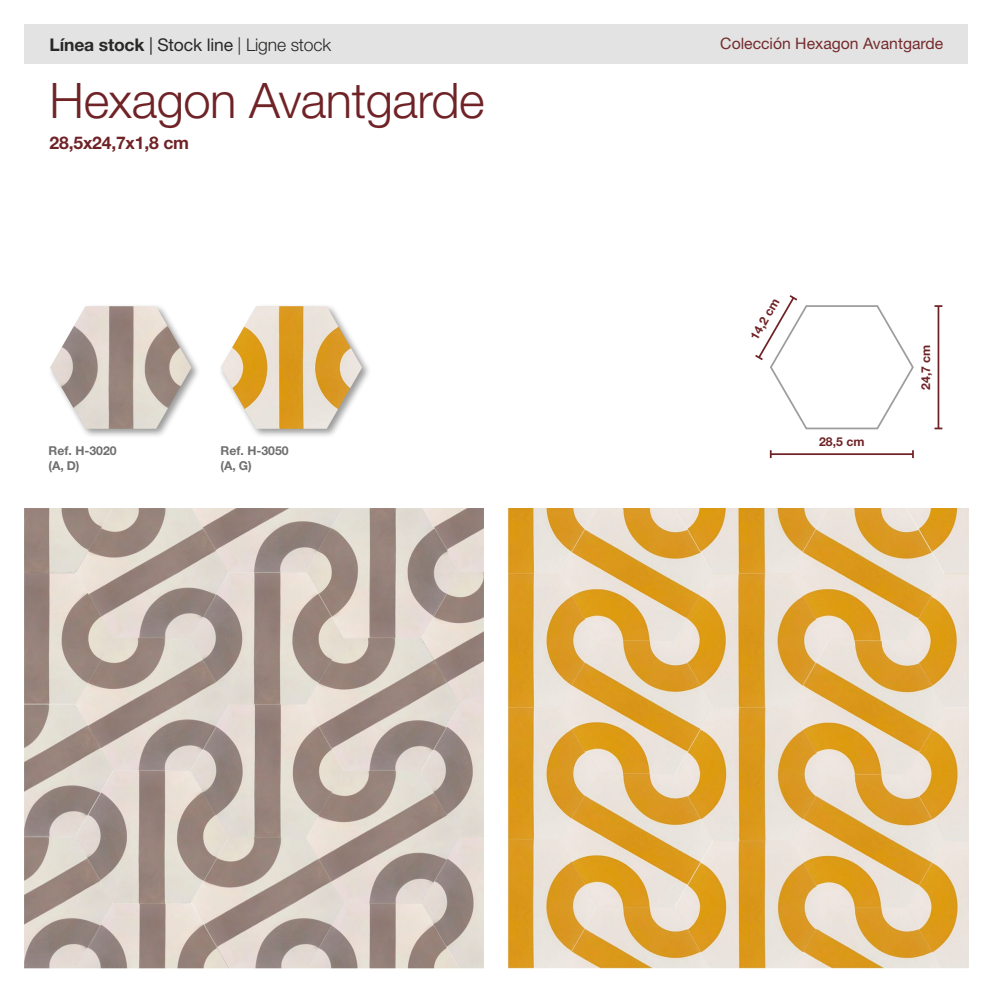
<style>
.page{position:relative;width:993px;height:993px;background:#fff}
.page>*{position:absolute;margin:0;border:0;box-sizing:border-box;transform-origin:0 0}
.t1{font:300 49px "Helvetica Neue LT Std";letter-spacing:-.01em;color:#6f2327}
.t2{font:300 17.5px "Helvetica Neue LT Std";letter-spacing:-.01em;color:#282827}
.t3{font:700 17.5px "Helvetica Neue LT Std";letter-spacing:-.01em;color:#6f2327}
.t4{font:15.75px "Helvetica Neue LT Std";color:#752b2d}
.t5{font:700 12.25px/14.7px "Helvetica Neue LT Std";color:#706f6f}
.t6{font:700 12.25px "Helvetica Neue LT Std";color:#6f2327}
.s1{font-weight:700}
.s2{font-weight:400}
</style>
<div class="page">
<hr style="left:937px;top:306px;width:2px;height:122px;background:#6f2327">
<svg style="left:934px;top:305px;width:8px;height:2px"></svg>
<svg style="left:934px;top:427px;width:8px;height:2px"></svg>
<svg style="left:755px;top:295px;width:159px;height:135px"></svg>
<hr style="left:770px;top:453px;width:142px;height:2px;background:#6f2327">
<svg style="left:769px;top:450px;width:2px;height:8px"></svg>
<div style="left:25px;top:25px;width:942px;height:39px;background:#e3e3e3"></div>
<div style="left:47px;top:303px;width:154px;height:136px;background:#000;opacity:.4"></div>
<img style="left:50px;top:306px;width:141px;height:122px">
<div style="left:218px;top:303px;width:153px;height:136px;background:#000;opacity:.4"></div>
<img style="left:220px;top:306px;width:142px;height:122px">
<img style="left:25px;top:508px;width:458px;height:459px">
<img style="left:507px;top:508px;width:460px;height:459px">
<p class="t2" style="left:50px;top:34px;width:283px"><span class="s1">Línea stock</span> <span class="s2">| Stock line</span> | Ligne stock</p>
<p class="t4" style="left:720px;top:34px;width:224px">Colección Hexagon Avantgarde</p>
<h1 class="t1" style="left:50px;top:70px;width:436px">Hexagon Avantgarde</h1>
<p class="t3" style="left:50px;top:132px;width:141px">28,5x24,7x1,8 cm</p>
<p class="t5" style="left:49px;top:443px;width:70px">Ref. H-3020 (A, D)</p>
<p class="t5" style="left:220px;top:443px;width:70px">Ref. H-3050 (A, G)</p>
<p class="t6" style="left:746px;top:334px;width:47px;rotate:-60deg">14,2 cm</p>
<p class="t6" style="left:818px;top:434px;width:47px">28,5 cm</p>
<p class="t6" style="left:918px;top:390px;width:47px;rotate:-90deg">24,7 cm</p>
</div>
